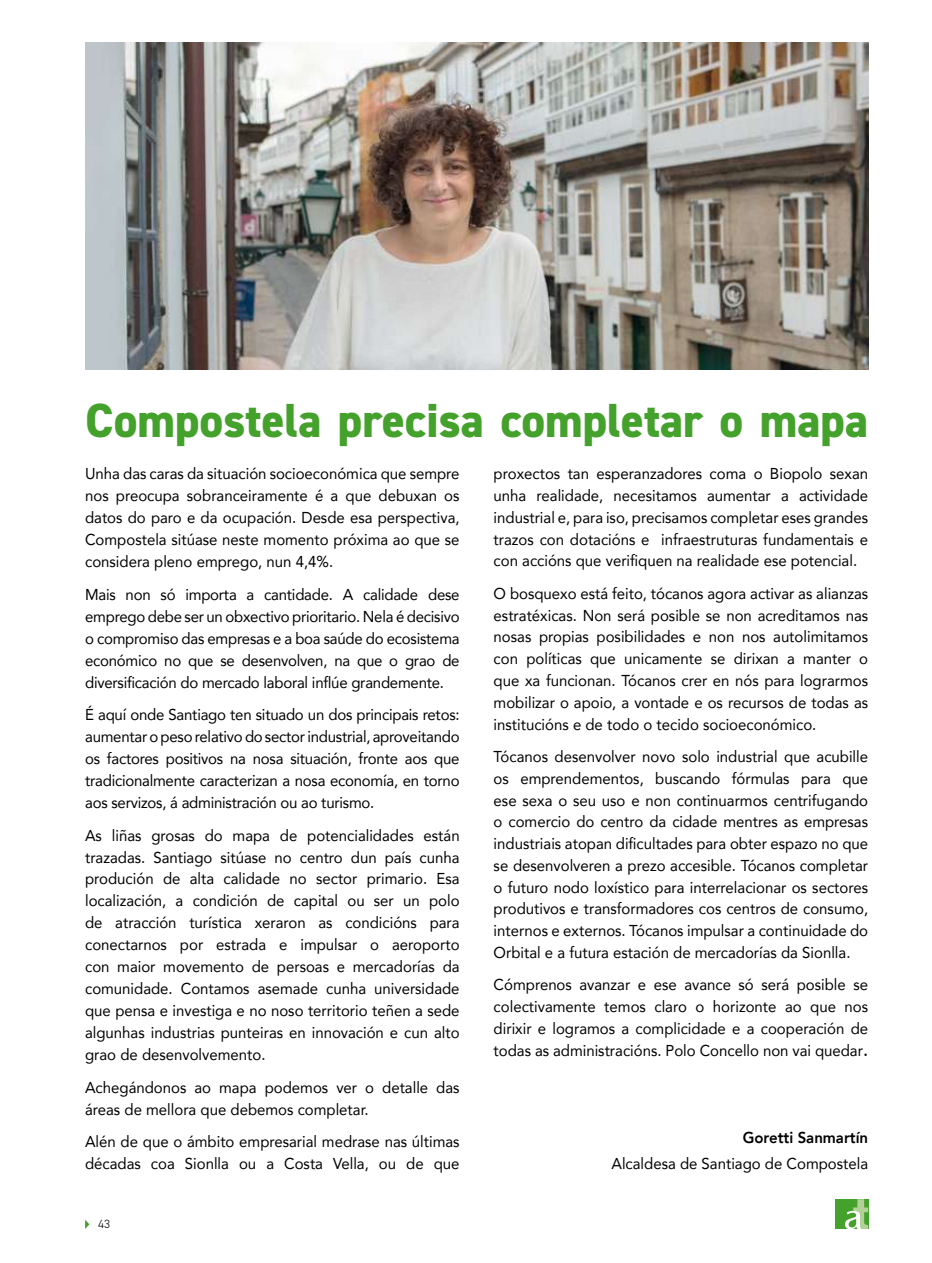
<style>
.page{position:relative;width:932px;height:1263px;background:#fff}
.page>*{position:absolute;margin:0;border:0;box-sizing:border-box;transform-origin:0 0}
.t1{font:800 48px "DIN2014";color:#44a12b}
.t2{font:15.75px/21.9px "Avenir";color:#000;text-align:justify;scale:.95 1}
.t3{font:800 15.75px "Avenir";color:#000;scale:.95 1}
.t4{font:300 12px "DIN2014";color:#000}
.s1{font-size:19.5px}
</style>
<div class="page">
<svg style="left:85px;top:1220px;width:4px;height:9px"></svg>
<div style="left:834px;top:1199px;width:33px;height:30px;background:#44a12b"></div>
<svg style="left:845px;top:1199px;width:22px;height:30px"></svg>
<img style="left:85px;top:43px;width:782px;height:327px">
<h1 class="t1" style="left:85px;top:388px;width:784px">Compostela precisa completar o mapa</h1>
<p class="t2" style="left:493px;top:462px;width:395px">proxectos tan esperanzadores coma o Biopolo sexan unha realidade, necesitamos aumentar a actividade industrial e, para iso, precisamos completar eses grandes trazos con dotacións e infraestruturas fundamentais e con accións que verifiquen na realidade ese potencial.</p>
<p class="t2" style="left:493px;top:582px;width:395px">O bosquexo está feito, tócanos agora activar as alianzas estratéxicas. Non será posible se non acreditamos nas nosas propias posibilidades e non nos autolimitamos con políticas que unicamente se dirixan a manter o que xa funcionan. Tócanos crer en nós para lograrmos mobilizar o apoio, a vontade e os recursos de todas as institucións e de todo o tecido socioeconómico.</p>
<p class="t2" style="left:493px;top:745px;width:395px">Tócanos desenvolver novo solo industrial que acubille os emprendementos, buscando fórmulas para que ese sexa o seu uso e non continuarmos centrifugando o comercio do centro da cidade mentres as empresas industriais atopan dificultades para obter espazo no que se desenvolveren a prezo accesible. Tócanos completar o futuro nodo loxístico para interrelacionar os sectores produtivos e transformadores cos centros de consumo, internos e externos. Tócanos impulsar a continuidade do Orbital e a futura estación de mercadorías da Sionlla.</p>
<p class="t2" style="left:493px;top:974px;width:395px">Cómprenos avanzar e ese avance só será posible se colectivamente temos claro o horizonte ao que nos dirixir e logramos a complicidade e a cooperación de todas as administracións. Polo Concello non vai quedar<span class="s1">.</span></p>
<p class="t2" style="left:85px;top:462px;width:395px">Unha das caras da situación socioeconómica que sempre nos preocupa sobranceiramente é a que debuxan os datos do paro e da ocupación. Desde esa perspectiva, Compostela sitúase neste momento próxima ao que se considera pleno emprego, nun 4,4%.</p>
<p class="t2" style="left:85px;top:583px;width:395px">Mais non só importa a cantidade. A calidade dese emprego debe ser un obxectivo prioritario. Nela é decisivo o compromiso das empresas e a boa saúde do ecosistema económico no que se desenvolven, na que o grao de diversificación do mercado laboral inflúe grandemente.</p>
<p class="t2" style="left:85px;top:703px;width:395px">É aquí onde Santiago ten situado un dos principais retos: aumentar o peso relativo do sector industrial, aproveitando os factores positivos na nosa situación, fronte aos que tradicionalmente caracterizan a nosa economía, en torno aos servizos, á administración ou ao turismo.</p>
<p class="t2" style="left:85px;top:824px;width:395px">As liñas grosas do mapa de potencialidades están trazadas. Santiago sitúase no centro dun país cunha produción de alta calidade no sector primario. Esa localización, a condición de capital ou ser un polo de atracción turística xeraron as condicións para conectarnos por estrada e impulsar o aeroporto con maior movemento de persoas e mercadorías da comunidade. Contamos asemade cunha universidade que pensa e investiga e no noso territorio teñen a sede algunhas industrias punteiras en innovación e cun alto grao de desenvolvemento.</p>
<p class="t2" style="left:85px;top:1076px;width:395px">Achegándonos ao mapa podemos ver o detalle das áreas de mellora que debemos completar.</p>
<p class="t2" style="left:85px;top:1130px;width:395px">Alén de que o ámbito empresarial medrase nas últimas décadas coa Sionlla ou a Costa Vella, ou de que</p>
<p class="t3" style="left:742px;top:1126px;width:133px">Goretti Sanmartín</p>
<p class="t2" style="left:611px;top:1152px;width:271px">Alcaldesa de Santiago de Compostela</p>
<p class="t4" style="left:98px;top:1216px;width:13px">43</p>
</div>
